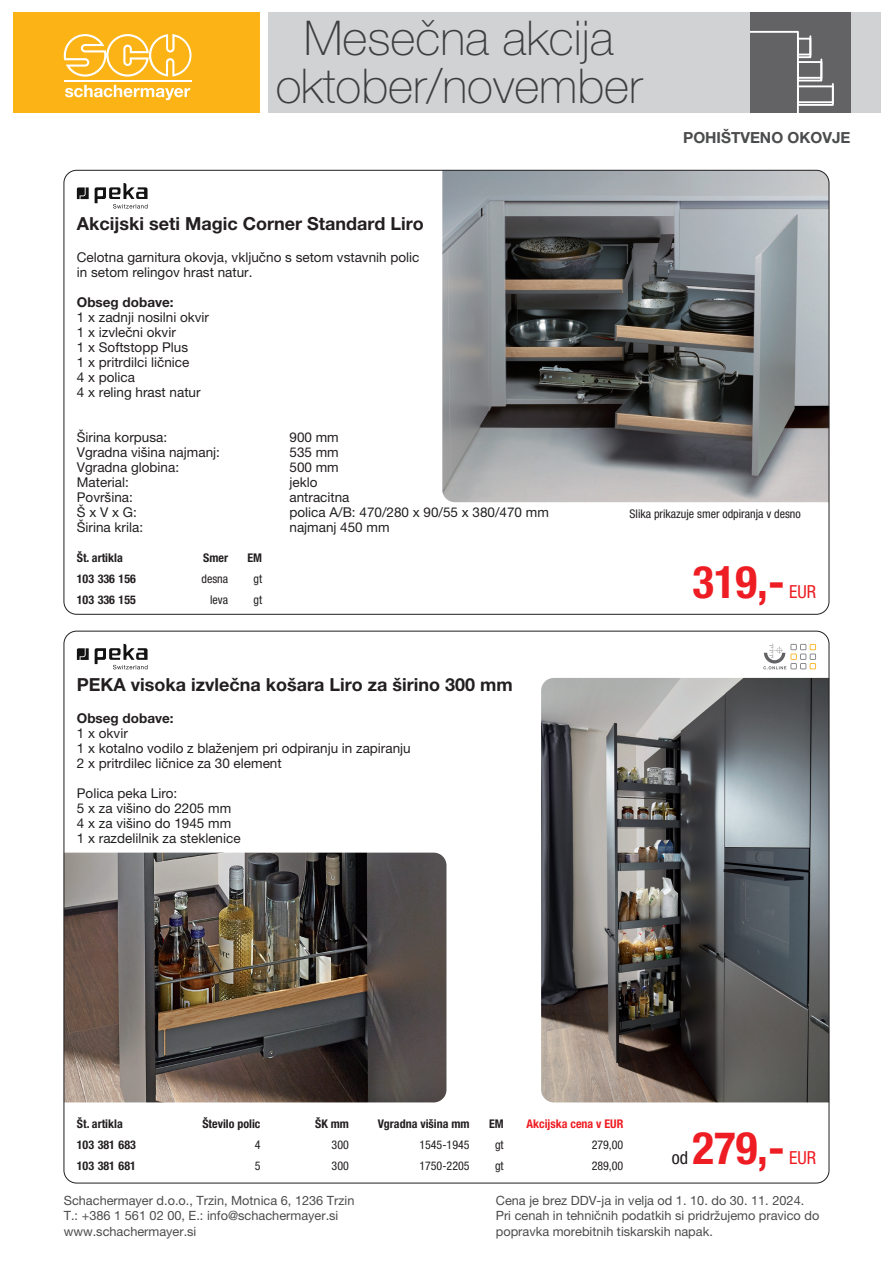
<style>
.page{position:relative;width:893px;height:1263px;background:#fff}
.page>*{position:absolute;margin:0;border:0;box-sizing:border-box;transform-origin:0 0}
.t1{font:100 48px/48px "Helvetica Neue LT Pro";color:#4b4c4d;text-align:center}
.t2{font:700 condensed 45px "Helvetica Neue LT Pro";color:#ee1d23}
.ProduktgruppeName{font:700 18px "Helvetica Neue LT Pro";color:#231f20}
.t3{font:condensed 18px "Helvetica Neue LT Pro";color:#ee1d23}
.t4{font:condensed 18px "Helvetica Neue LT Pro";color:#231f20}
.t5{font:700 15.3px "Helvetica Neue LT Pro";color:#4b4c4d}
.ProduktblockAbsatz{font:13.5px "Helvetica Neue LT Pro";color:#231f20}
.ProduktblockMerkmale{font:13.5px "Helvetica Neue LT Pro";color:#231f20}
.ProduktblockAbsatz-2{font:700 13.5px "Helvetica Neue LT Pro";color:#231f20}
.t6{font:12.75px "Helvetica Neue LT Pro";color:#4b4c4d}
.TabellenZelleRechts{font:condensed 12px "Helvetica Neue LT Pro";color:#231f20}
.TabellenZelleArtNr{font:700 condensed 12px "Helvetica Neue LT Pro";color:#231f20}
.Bildunterschrift{font:condensed 12px "Helvetica Neue LT Pro";color:#231f20}
.TabellenKopfRechts{font:700 condensed 12px "Helvetica Neue LT Pro";color:#231f20}
.TabellenKopfLinks{font:700 condensed 12px "Helvetica Neue LT Pro";color:#231f20}
.TabellenZelleLinks{font:condensed 12px "Helvetica Neue LT Pro";color:#231f20}
.TabellenKopfRechts-2{font:700 condensed 12px "Helvetica Neue LT Pro";color:#ee1d23}
</style>
<div class="page">
<div style="left:13px;top:13px;width:246px;height:100px;background:#fbb316"></div>
<div style="left:268px;top:13px;width:612px;height:100px;background:#d1d2d4"></div>
<svg style="left:64px;top:34px;width:128px;height:43px"></svg>
<svg style="left:65px;top:85px;width:125px;height:15px"></svg>
<hr style="left:64px;top:81px;width:128px;height:1px;background:#fff">
<svg style="left:750px;top:13px;width:100px;height:100px"></svg>
<img style="left:541px;top:678px;width:286px;height:424px">
<img style="left:66px;top:853px;width:380px;height:249px">
<img style="left:442px;top:170px;width:387px;height:332px">
<svg style="left:763px;top:644px;width:53px;height:25px"></svg>
<svg style="left:77px;top:187px;width:12px;height:12px"></svg>
<svg style="left:95px;top:183px;width:53px;height:26px"></svg>
<svg style="left:77px;top:648px;width:12px;height:12px"></svg>
<svg style="left:95px;top:644px;width:53px;height:25px"></svg>
<h1 class="t1" style="left:275px;top:14px;width:369px">Mesečna akcija oktober/november</h1>
<p class="ProduktgruppeName" style="left:77px;top:212px;width:348px">Akcijski seti Magic Corner Standard Liro</p>
<p class="t5" style="left:683px;top:128px;width:169px">POHIŠTVENO OKOVJE</p>
<p class="ProduktblockAbsatz" style="left:77px;top:249px;width:344px">Celotna garnitura okovja, vključno s setom vstavnih polic</p>
<p class="ProduktblockAbsatz" style="left:77px;top:264px;width:177px">in setom relingov hrast natur.</p>
<p class="ProduktblockAbsatz-2" style="left:77px;top:294px;width:98px">Obseg dobave:</p>
<p class="ProduktblockAbsatz" style="left:77px;top:309px;width:134px">1 x zadnji nosilni okvir</p>
<p class="ProduktblockAbsatz" style="left:77px;top:324px;width:100px">1 x izvlečni okvir</p>
<p class="ProduktblockAbsatz" style="left:77px;top:339px;width:113px">1 x Softstopp Plus</p>
<p class="ProduktblockAbsatz" style="left:77px;top:354px;width:114px">1 x pritrdilci ličnice</p>
<p class="ProduktblockAbsatz" style="left:77px;top:369px;width:60px">4 x polica</p>
<p class="ProduktblockAbsatz" style="left:77px;top:384px;width:125px">4 x reling hrast natur</p>
<p class="ProduktblockMerkmale" style="left:77px;top:429px;width:92px">Širina korpusa:</p>
<p class="ProduktblockMerkmale" style="left:289px;top:429px;width:51px">900 mm</p>
<p class="ProduktblockMerkmale" style="left:77px;top:444px;width:145px">Vgradna višina najmanj:</p>
<p class="ProduktblockMerkmale" style="left:289px;top:444px;width:51px">535 mm</p>
<p class="ProduktblockMerkmale" style="left:77px;top:459px;width:104px">Vgradna globina:</p>
<p class="ProduktblockMerkmale" style="left:289px;top:459px;width:51px">500 mm</p>
<p class="ProduktblockMerkmale" style="left:77px;top:474px;width:54px">Material:</p>
<p class="ProduktblockMerkmale" style="left:289px;top:474px;width:29px">jeklo</p>
<p class="ProduktblockMerkmale" style="left:77px;top:489px;width:57px">Površina:</p>
<p class="ProduktblockMerkmale" style="left:289px;top:489px;width:62px">antracitna</p>
<p class="ProduktblockMerkmale" style="left:77px;top:504px;width:61px">Š x V x G:</p>
<p class="ProduktblockMerkmale" style="left:289px;top:504px;width:261px">polica A/B: 470/280 x 90/55 x 380/470 mm</p>
<p class="ProduktblockMerkmale" style="left:77px;top:519px;width:68px">Širina krila:</p>
<p class="ProduktblockMerkmale" style="left:289px;top:519px;width:102px">najmanj 450 mm</p>
<p class="TabellenKopfLinks" style="left:77px;top:550px;width:47px">Št. artikla</p>
<p class="TabellenKopfLinks" style="left:203px;top:550px;width:26px">Smer</p>
<p class="TabellenKopfLinks" style="left:248px;top:550px;width:16px">EM</p>
<p class="TabellenZelleArtNr" style="left:77px;top:571px;width:61px">103 336 156</p>
<p class="TabellenZelleLinks" style="left:201px;top:571px;width:28px">desna</p>
<p class="TabellenZelleLinks" style="left:253px;top:571px;width:10px">gt</p>
<p class="TabellenZelleArtNr" style="left:77px;top:592px;width:61px">103 336 155</p>
<p class="TabellenZelleLinks" style="left:210px;top:592px;width:19px">leva</p>
<p class="TabellenZelleLinks" style="left:253px;top:592px;width:10px">gt</p>
<p class="ProduktgruppeName" style="left:77px;top:673px;width:437px">PEKA visoka izvlečna košara Liro za širino 300 mm</p>
<p class="ProduktblockAbsatz-2" style="left:77px;top:710px;width:98px">Obseg dobave:</p>
<p class="ProduktblockAbsatz" style="left:77px;top:725px;width:53px">1 x okvir</p>
<p class="ProduktblockAbsatz" style="left:77px;top:740px;width:335px">1 x kotalno vodilo z blaženjem pri odpiranju in zapiranju</p>
<p class="ProduktblockAbsatz" style="left:77px;top:755px;width:206px">2 x pritrdilec ličnice za 30 element</p>
<p class="ProduktblockAbsatz" style="left:77px;top:785px;width:102px">Polica peka Liro:</p>
<p class="ProduktblockAbsatz" style="left:77px;top:800px;width:156px">5 x za višino do 2205 mm</p>
<p class="ProduktblockAbsatz" style="left:77px;top:815px;width:156px">4 x za višino do 1945 mm</p>
<p class="ProduktblockAbsatz" style="left:77px;top:830px;width:165px">1 x razdelilnik za steklenice</p>
<p class="Bildunterschrift" style="left:630px;top:506px;width:173px">Slika prikazuje smer odpiranja v desno</p>
<p class="t2" style="left:692px;top:555px;width:94px">319,-</p>
<p class="t3" style="left:789px;top:582px;width:29px">EUR</p>
<p class="TabellenKopfLinks" style="left:77px;top:1116px;width:47px">Št. artikla</p>
<p class="TabellenKopfRechts" style="left:202px;top:1116px;width:60px">Število polic</p>
<p class="TabellenKopfRechts" style="left:315px;top:1116px;width:35px">ŠK mm</p>
<p class="TabellenKopfRechts" style="left:378px;top:1116px;width:93px">Vgradna višina mm</p>
<p class="TabellenKopfLinks" style="left:489px;top:1116px;width:16px">EM</p>
<p class="TabellenKopfRechts-2" style="left:526px;top:1116px;width:98px">Akcijska cena v EUR</p>
<p class="TabellenZelleArtNr" style="left:77px;top:1137px;width:61px">103 381 683</p>
<p class="TabellenZelleRechts" style="left:255px;top:1137px;width:7px">4</p>
<p class="TabellenZelleRechts" style="left:332px;top:1137px;width:19px">300</p>
<p class="TabellenZelleRechts" style="left:419px;top:1137px;width:52px">1545-1945</p>
<p class="TabellenZelleLinks" style="left:495px;top:1137px;width:10px">gt</p>
<p class="TabellenZelleRechts" style="left:592px;top:1137px;width:33px">279,00</p>
<p class="TabellenZelleArtNr" style="left:77px;top:1158px;width:61px">103 381 681</p>
<p class="TabellenZelleRechts" style="left:255px;top:1158px;width:7px">5</p>
<p class="TabellenZelleRechts" style="left:332px;top:1158px;width:19px">300</p>
<p class="TabellenZelleRechts" style="left:419px;top:1158px;width:52px">1750-2205</p>
<p class="TabellenZelleLinks" style="left:495px;top:1158px;width:10px">gt</p>
<p class="TabellenZelleRechts" style="left:592px;top:1158px;width:33px">289,00</p>
<p class="t2" style="left:692px;top:1121px;width:94px">279,-</p>
<p class="t4" style="left:672px;top:1147px;width:18px">od</p>
<p class="t3" style="left:789px;top:1147px;width:29px">EUR</p>
<p class="t6" style="left:64px;top:1193px;width:292px">Schachermayer d.o.o., Trzin, Motnica 6, 1236 Trzin</p>
<p class="t6" style="left:496px;top:1193px;width:310px">Cena je brez DDV-ja in velja od 1. 10. do 30. 11. 2024.</p>
<p class="t6" style="left:64px;top:1208px;width:276px">T.: +386 1 561 02 00, E.: info@schachermayer.si</p>
<p class="t6" style="left:496px;top:1208px;width:325px">Pri cenah in tehničnih podatkih si pridržujemo pravico do</p>
<p class="t6" style="left:64px;top:1223px;width:134px">www.schachermayer.si</p>
<p class="t6" style="left:496px;top:1223px;width:219px">popravka morebitnih tiskarskih napak.</p>
</div>
